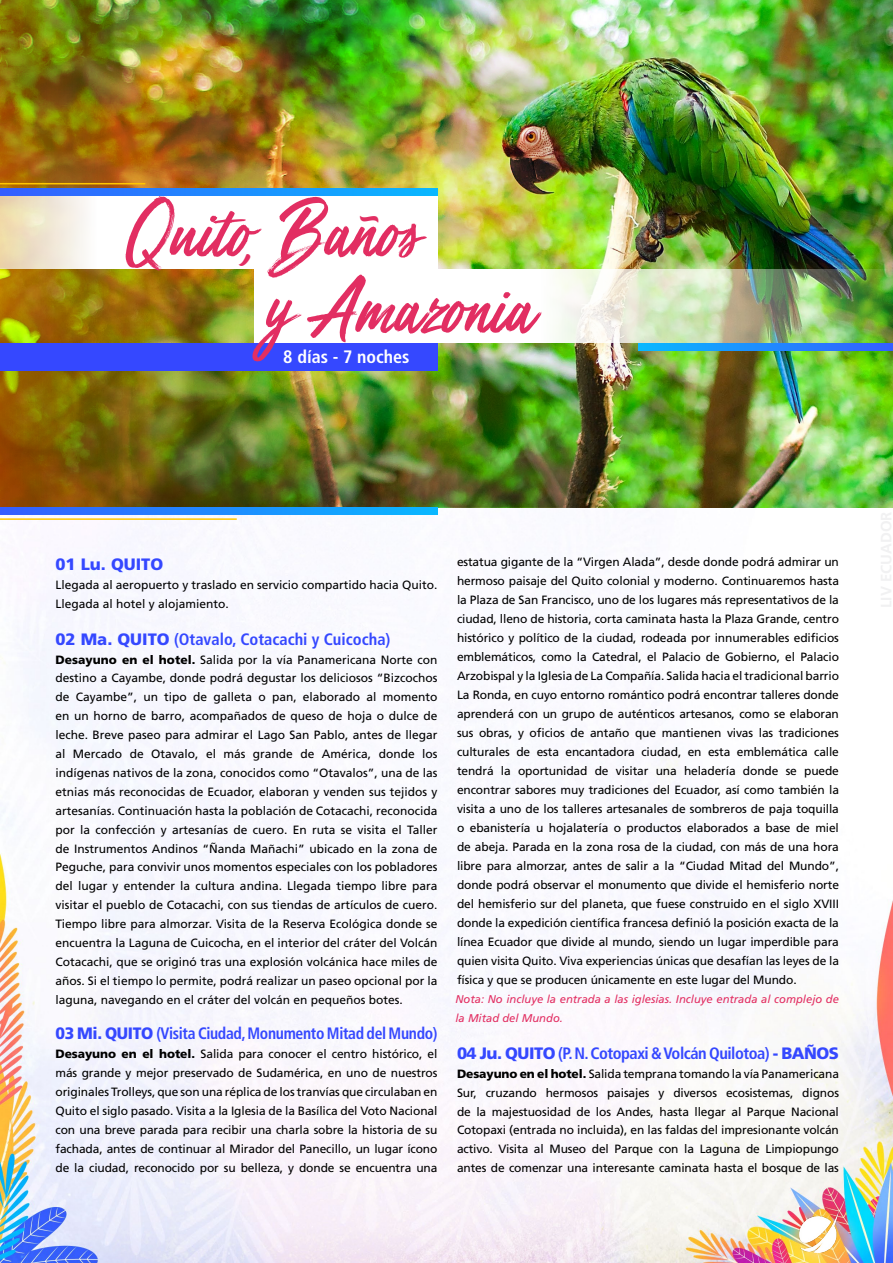
<style>
.page{position:relative;width:893px;height:1263px;background:#fff}
.page>*{position:absolute;margin:0;border:0;box-sizing:border-box;transform-origin:0 0}
.t1{font:75px "Mega Fresh";color:#e22e62}
.t2{font:40.5px "Amarillo";color:#e22e62}
.t3{font:700 condensed 18px "Frutiger";color:#fff}
.t4{font:700 condensed 16.5px "Frutiger";letter-spacing:-.02em;color:#3548ff;scale:.95 1}
.t5{font:700 condensed 16.5px "Frutiger";letter-spacing:-.02em;color:#3548ff}
.t6{font:700 condensed 16.5px "Frutiger";color:#3548ff}
.t7{font:900 16.5px "Frutiger";color:#3548ff}
.t8{font:12px/18.9px "Frutiger";letter-spacing:-.01em;color:#000;text-align:justify}
.t9{font:italic 11.25px/18.9px "Frutiger";color:#e22e62}
.s1{font-weight:900;font-stretch:normal}
.s2{font-weight:900}
</style>
<div class="page">
<img style="left:0;top:507px;width:893px;height:756px">
<img style="left:800px;top:1210px;width:39px;height:43px">
<img style="left:798px;top:0;width:95px;height:507px">
<hr style="left:0;top:518px;width:237px;height:2px;background:#ffc600">
<img style="left:0;top:0;width:798px;height:507px">
<div style="left:0;top:343px;width:437px;height:28px;background:#3548ff"></div>
<svg style="left:0;top:195px;width:437px;height:74px"></svg>
<img style="left:255px;top:269px;width:638px;height:74px">
<svg style="left:0;top:188px;width:437px;height:7px"></svg>
<svg style="left:638px;top:343px;width:255px;height:7px"></svg>
<hr style="left:0;top:183px;width:145px;height:1px;background:#ffc600">
<svg style="left:0;top:507px;width:437px;height:7px"></svg>
<h1 class="t1" style="left:130px;top:194px;width:291px">Quito Banos</h1>
<h2 class="t2" style="left:359px;top:223px;width:22px">˜</h2>
<h2 class="t2" style="left:239px;top:261px;width:14px">´</h2>
<h1 class="t1" style="left:267px;top:270px;width:268px">y Amazonia</h1>
<h3 class="t3" style="left:283px;top:347px;width:128px">8 días - 7 noches</h3>
<h3 class="t7" style="left:56px;top:554px;width:109px">01 Lu. QUITO</h3>
<p class="t8" style="left:56px;top:575px;width:383px">Llegada al aeropuerto y traslado en servicio compartido hacia Quito.<br>Llegada al hotel y alojamiento.</p>
<h3 class="t6" style="left:56px;top:629px;width:336px"><span class="s1">02 Ma. QUITO</span> (Otavalo, Cotacachi y Cuicocha)</h3>
<p class="t8" style="left:56px;top:650px;width:384px"><span class="s2">Desayuno en el hotel.</span> Salida por la vía Panamericana Norte con destino a Cayambe, donde podrá degustar los deliciosos “Bizcochos de Cayambe”, un tipo de galleta o pan, elaborado al momento en un horno de barro, acompañados de queso de hoja o dulce de leche. Breve paseo para admirar el Lago San Pablo, antes de llegar al Mercado de Otavalo, el más grande de América, donde los indígenas nativos de la zona, conocidos como “Otavalos”, una de las etnias más reconocidas de Ecuador, elaboran y venden sus tejidos y artesanías. Continuación hasta la población de Cotacachi, reconocida por la confección y artesanías de cuero. En ruta se visita el Taller de Instrumentos Andinos “Ñanda Mañachi” ubicado en la zona de Peguche, para convivir unos momentos especiales con los pobladores del lugar y entender la cultura andina. Llegada tiempo libre para visitar el pueblo de Cotacachi, con sus tiendas de artículos de cuero.<br>Tiempo libre para almorzar. Visita de la Reserva Ecológica donde se encuentra la Laguna de Cuicocha, en el interior del cráter del Volcán Cotacachi, que se originó tras una explosión volcánica hace miles de años. Si el tiempo lo permite, podrá realizar un paseo opcional por la laguna, navegando en el cráter del volcán en pequeños botes.</p>
<h3 class="t4" style="left:56px;top:1024px;width:404px"><span class="s1">03 Mi. QUITO</span> (Visita Ciudad, Monumento Mitad del Mundo)</h3>
<p class="t8" style="left:56px;top:1044px;width:383px"><span class="s2">Desayuno en el hotel.</span> Salida para conocer el centro histórico, el más grande y mejor preservado de Sudamérica, en uno de nuestros originales Trolleys, que son una réplica de los tranvías que circulaban en Quito el siglo pasado. Visita a la Iglesia de la Basílica del Voto Nacional con una breve parada para recibir una charla sobre la historia de su fachada, antes de continuar al Mirador del Panecillo, un lugar ícono de la ciudad, reconocido por su belleza, y donde se encuentra una</p>
<p class="t8" style="left:457px;top:553px;width:384px">estatua gigante de la “Virgen Alada”, desde donde podrá admirar un hermoso paisaje del Quito colonial y moderno. Continuaremos hasta la Plaza de San Francisco, uno de los lugares más representativos de la ciudad, lleno de historia, corta caminata hasta la Plaza Grande, centro histórico y político de la ciudad, rodeada por innumerables edificios emblemáticos, como la Catedral, el Palacio de Gobierno, el Palacio Arzobispal y la Iglesia de La Compañía. Salida hacia el tradicional barrio La Ronda, en cuyo entorno romántico podrá encontrar talleres donde aprenderá con un grupo de auténticos artesanos, como se elaboran sus obras, y oficios de antaño que mantienen vivas las tradiciones culturales de esta encantadora ciudad, en esta emblemática calle tendrá la oportunidad de visitar una heladería donde se puede encontrar sabores muy tradiciones del Ecuador, así como también la visita a uno de los talleres artesanales de sombreros de paja toquilla o ebanistería u hojalatería o productos elaborados a base de miel de abeja. Parada en la zona rosa de la ciudad, con más de una hora libre para almorzar, antes de salir a la “Ciudad Mitad del Mundo”, donde podrá observar el monumento que divide el hemisferio norte del hemisferio sur del planeta, que fuese construido en el siglo XVIII donde la expedición científica francesa definió la posición exacta de la línea Ecuador que divide al mundo, siendo un lugar imperdible para quien visita Quito. Viva experiencias únicas que desafían las leyes de la física y que se producen únicamente en este lugar del Mundo.</p>
<p class="t9" style="left:455px;top:989px;width:385px">Nota: No incluye la entrada a las iglesias. Incluye entrada al complejo de la Mitad del Mundo.</p>
<h3 class="t5" style="left:457px;top:1044px;width:383px"><span class="s1">04 Ju. QUITO</span> (P. N. Cotopaxi &amp; Volcán Quilotoa) <span class="s1">- BAÑOS</span></h3>
<p class="t8" style="left:457px;top:1064px;width:383px"><span class="s2">Desayuno en el hotel.</span> Salida temprana tomando la vía Panamericana Sur, cruzando hermosos paisajes y diversos ecosistemas, dignos de la majestuosidad de los Andes, hasta llegar al Parque Nacional Cotopaxi (entrada no incluida), en las faldas del impresionante volcán activo. Visita al Museo del Parque con la Laguna de Limpiopungo antes de comenzar una interesante caminata hasta el bosque de las</p>
</div>
